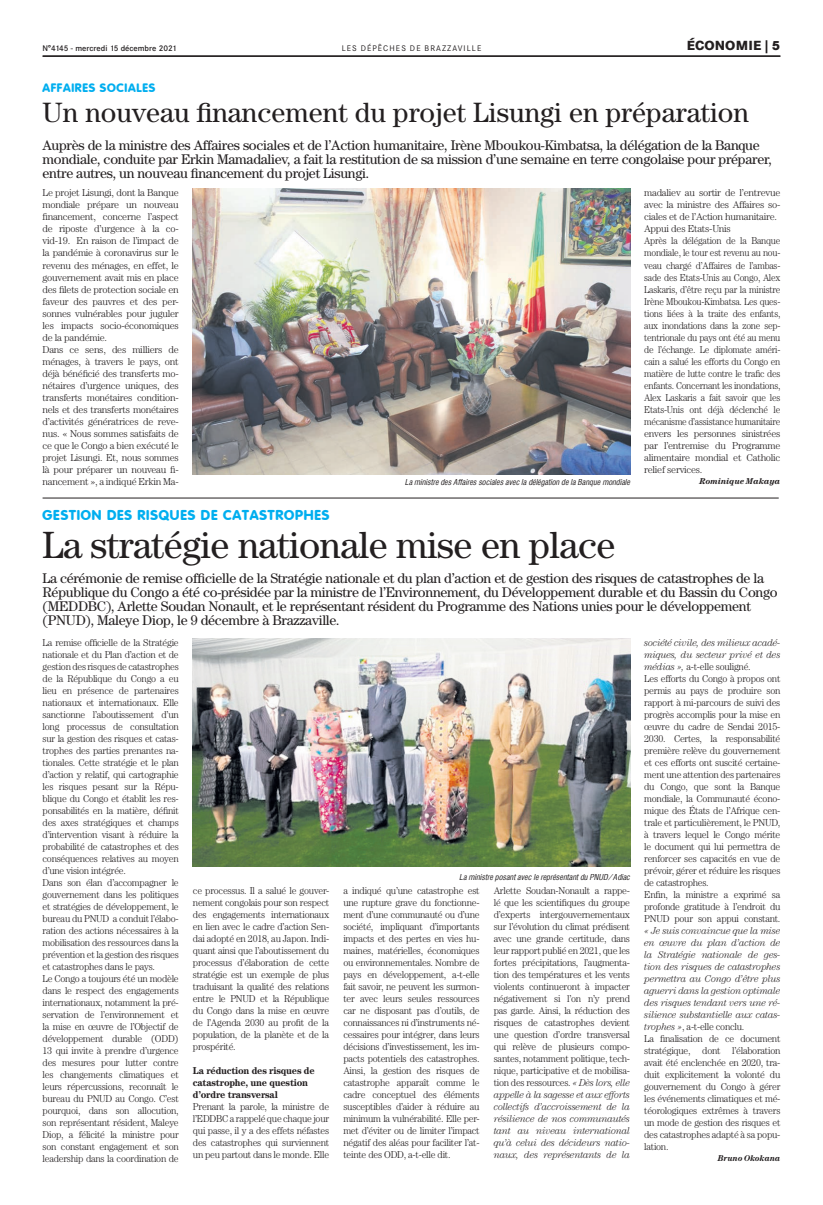
<style>
.page{position:relative;width:823px;height:1205px;background:#fff}
.page>*{position:absolute;margin:0;border:0;box-sizing:border-box;transform-origin:0 0}
.t1{font:38px "Century";letter-spacing:-.015em;color:#231f20}
.t2{font:28px "Century";color:#231f20}
.t3{font:14px/14px "Century";letter-spacing:-.02em;color:#231f20}
.t4{font:800 14px "Corporate Rounded";letter-spacing:.06em;color:#00aeef}
.t5{font:800 13px "Corporate SBQ";letter-spacing:.01em;color:#231f20}
.t6{font:800 12px "Corporate Rounded";letter-spacing:.06em;color:#00aeef}
.t7{font:300 10px/12px "Century";letter-spacing:-.025em;color:#231f20;text-align:justify;scale:.96 1}
.t8{font:300 10px/12px "Century";letter-spacing:-.025em;color:#231f20}
.t9{font:700 10px/12px "Century";letter-spacing:-.025em;color:#231f20;scale:.96 1}
.t10{font:italic 700 8.5px "Century";color:#231f20}
.t11{font:italic 700 8.5px "Century";color:#231f20;scale:.95 1}
.t12{font:italic 8px "Corporate Condensed";color:#231f20}
.t13{font:500 8px "Corporate SBQ";color:#231f20}
.t14{font:8px "Corporate SBQ";letter-spacing:.135em;color:#231f20}
.s1{font-style:italic}
</style>
<div class="page">
<hr style="left:43px;top:56px;width:737px;height:1px;background:#231f20">
<img style="left:193px;top:638px;width:436px;height:228px">
<hr style="left:43px;top:497px;width:735px;height:1px;background:#231f20">
<img style="left:193px;top:188px;width:436px;height:286px">
<p class="t13" style="left:43px;top:43px;width:136px">N°4145 - mercredi 15 décembre 2021</p>
<p class="t14" style="left:341px;top:43px;width:141px">LES DÉPÊCHES DE BRAZZAVILLE</p>
<h3 class="t5" style="left:686px;top:37px;width:95px">ÉCONOMIE | 5</h3>
<p class="t6" style="left:43px;top:81px;width:114px">AFFAIRES SOCIALES</p>
<h2 class="t2" style="left:43px;top:96px;width:707px">Un nouveau financement du projet Lisungi en préparation</h2>
<p class="t3" style="left:43px;top:138px;width:730px">Auprès de la ministre des Affaires sociales et de l’Action humanitaire, Irène Mboukou-Kimbatsa, la délégation de la Banque mondiale, conduite par Erkin Mamadaliev, a fait la restitution de sa mission d’une semaine en terre congolaise pour préparer, entre autres, un nouveau financement du projet Lisungi.</p>
<p class="t8" style="left:43px;top:187px;width:138px">Le projet Lisungi, dont la Banque mondiale prépare un nouveau financement, concerne l’aspect de riposte d’urgence à la co&shy;vid-19. En raison de l’impact de la pandémie à coronavirus sur le revenu des ménages, en effet, le gouvernement avait mis en place des filets de protection sociale en faveur des pauvres et des per&shy;sonnes vulnérables pour juguler les impacts socio-économiques de la pandémie.<br>Dans ce sens, des milliers de ménages, à travers le pays, ont déjà bénéficié des transferts mo&shy;nétaires d’urgence uniques, des transferts monétaires condition&shy;nels et des transferts monétaires d’activités génératrices de reve&shy;nus. « Nous sommes satisfaits de ce que le Congo a bien exécuté le projet Lisungi. Et, nous sommes là pour préparer un nouveau fi&shy;nancement », a indiqué Erkin Ma-</p>
<p class="t8" style="left:643px;top:187px;width:138px">madaliev au sortir de l’entrevue avec la ministre des Affaires so&shy;ciales et de l’Action humanitaire.<br>Appui des Etats-Unis<br>Après la délégation de la Banque mondiale, le tour est revenu au nou&shy;veau chargé d’Affaires de l’ambas&shy;sade des Etats-Unis au Congo, Alex Laskaris, d’être reçu par la ministre Irène Mboukou-Kimbatsa. Les ques&shy;tions liées à la traite des enfants, aux inondations dans la zone sep&shy;tentrionale du pays ont été au menu de l’échange. Le diplomate améri&shy;cain a salué les efforts du Congo en matière de lutte contre le trafic des enfants. Concernant les inondations, Alex Laskaris a fait savoir que les Etats-Unis ont déjà déclenché le mécanisme d’assistance humanitaire envers les personnes sinistrées par l’entremise du Programme alimentaire mondial et Catholic relief services.</p>
<p class="t10" style="left:699px;top:476px;width:82px">Rominique Makaya</p>
<p class="t12" style="left:404px;top:477px;width:226px">La ministre des Affaires sociales avec la délégation de la Banque mondiale</p>
<h3 class="t4" style="left:43px;top:506px;width:288px">GESTION DES RISQUES DE CATASTROPHES</h3>
<h1 class="t1" style="left:43px;top:522px;width:574px">La stratégie nationale mise en place</h1>
<p class="t3" style="left:43px;top:571px;width:736px">La cérémonie de remise officielle de la Stratégie nationale et du plan d’action et de gestion des risques de catastrophes de la République du Congo a été co-présidée par la ministre de l’Environnement, du Développement durable et du Bassin du Congo (MEDDBC), Arlette Soudan Nonault, et le représentant résident du Programme des Nations unies pour le développement (PNUD), Maleye Diop, le 9 décembre à Brazzaville.</p>
<p class="t7" style="left:43px;top:636px;width:143px;text-align:left">La remise officielle de la Stratégie nationale et du Plan d’action et de gestion des risques de catastrophes de la République du Congo a eu lieu en présence de partenaires nationaux et internationaux. Elle sanctionne l’aboutissement d’un long processus de consultation sur la gestion des risques et catas&shy;trophes des parties prenantes na&shy;tionales. Cette stratégie et le plan d’action y relatif, qui cartographie les risques pesant sur la Répu&shy;blique du Congo et établit les res&shy;ponsabilités en la matière, définit des axes stratégiques et champs d’intervention visant à réduire la probabilité de catastrophes et des conséquences relatives au moyen d’une vision intégrée.<br>Dans son élan d’accompagner le gouvernement dans les politiques et stratégies de développement, le bureau du PNUD a conduit l’élabo&shy;ration des actions nécessaires à la mobilisation des ressources dans la prévention et la gestion des risques et catastrophes dans le pays.<br>Le Congo a toujours été un modèle dans le respect des engagements internationaux, notamment la pré&shy;servation de l’environnement et la mise en œuvre de l’Objectif de développement durable (ODD)<br>13 qui invite à prendre d’urgence des mesures pour lutter contre les changements climatiques et leurs répercussions, reconnaît le bureau du PNUD au Congo. C’est pourquoi, dans son allocution, son représentant résident, Maleye Diop, a félicité la ministre pour son constant engagement et son leadership dans la coordination de</p>
<p class="t7" style="left:193px;top:884px;width:143px">ce processus. Il a salué le gouver&shy;nement congolais pour son respect des engagements internationaux en lien avec le cadre d’action Sen&shy;dai adopté en 2018, au Japon. Indi&shy;quant ainsi que l’aboutissement du processus d’élaboration de cette stratégie est un exemple de plus traduisant la qualité des relations entre le PNUD et la République du Congo dans la mise en œuvre de l’Agenda 2030 au profit de la population, de la planète et de la prospérité.</p>
<p class="t9" style="left:193px;top:1064px;width:128px">La réduction des risques de catastrophe, une question d’ordre transversal</p>
<p class="t7" style="left:193px;top:1100px;width:143px">Prenant la parole, la ministre de l’EDDBC a rappelé que chaque jour qui passe, il y a des effets néfastes des catastrophes qui surviennent un peu partout dans le monde. Elle</p>
<p class="t12" style="left:459px;top:872px;width:172px">La ministre posant avec le représentant du PNUD / Adiac</p>
<p class="t7" style="left:343px;top:884px;width:143px">a indiqué qu’une catastrophe est une rupture grave du fonctionne&shy;ment d’une communauté ou d’une société, impliquant d’importants impacts et des pertes en vies hu&shy;maines, matérielles, économiques ou environnementales. Nombre de pays en développement, a-t-elle fait savoir, ne peuvent les surmon&shy;ter avec leurs seules ressources car ne disposant pas d’outils, de connaissances ni d’instruments né&shy;cessaires pour intégrer, dans leurs décisions d’investissement, les im&shy;pacts potentiels des catastrophes.<br>Ainsi, la gestion des risques de catastrophe apparaît comme le cadre conceptuel des éléments susceptibles d’aider à réduire au minimum la vulnérabilité. Elle per&shy;met d’éviter ou de limiter l’impact négatif des aléas pour faciliter l’at&shy;teinte des ODD, a-t-elle dit.</p>
<p class="t7" style="left:493px;top:884px;width:143px">Arlette Soudan-Nonault a rappe&shy;lé que les scientifiques du groupe d’experts intergouvernementaux sur l’évolution du climat prédisent avec une grande certitude, dans leur rapport publié en 2021, que les fortes précipitations, l’augmenta&shy;tion des températures et les vents violents continueront à impacter négativement si l’on n’y prend pas garde. Ainsi, la réduction des risques de catastrophes devient une question d’ordre transversal qui relève de plusieurs compo&shy;santes, notamment politique, tech&shy;nique, participative et de mobilisa&shy;tion des ressources. <span class="s1">« Dès lors, elle appelle à la sagesse et aux efforts collectifs d’accroissement de la résilience de nos communautés tant au niveau international qu’à celui des décideurs natio&shy;naux, des représentants de la</span></p>
<p class="t7" style="left:643px;top:636px;width:143px;text-align:left"><span class="s1">société civile, des milieux acadé&shy;miques, du secteur privé et des médias »,</span> a-t-elle souligné.<br>Les efforts du Congo à propos ont permis au pays de produire son rapport à mi-parcours de suivi des progrès accomplis pour la mise en œuvre du cadre de Sendai 2015-<br>2030. Certes, la responsabilité première relève du gouvernement et ces efforts ont suscité certaine&shy;ment une attention des partenaires du Congo, que sont la Banque mondiale, la Communauté écono&shy;mique des États de l’Afrique cen&shy;trale et particulièrement, le PNUD, à travers lequel le Congo mérite le document qui lui permettra de renforcer ses capacités en vue de prévoir, gérer et réduire les risques de catastrophes.<br>Enfin, la ministre a exprimé sa profonde gratitude à l’endroit du<br>PNUD pour son appui constant.</p>
<p class="t7" style="left:643px;top:924px;width:143px;text-align:left"><span class="s1">« Je suis convaincue que la mise en œuvre du plan d’action de la Stratégie nationale de ges&shy;tion des risques de catastrophes permettra au Congo d’être plus aguerri dans la gestion optimale des risques tendant vers une ré&shy;silience substantielle aux catas&shy;trophes »</span>, a-t-elle conclu.<br>La finalisation de ce document stratégique, dont l’élaboration avait été enclenchée en 2020, tra&shy;duit explicitement la volonté du gouvernement du Congo à gérer les événements climatiques et mé&shy;téorologiques extrêmes à travers un mode de gestion des risques et des catastrophes adapté à sa popu&shy;lation.</p>
<p class="t11" style="left:717px;top:1153px;width:67px">Bruno Okokana</p>
</div>
